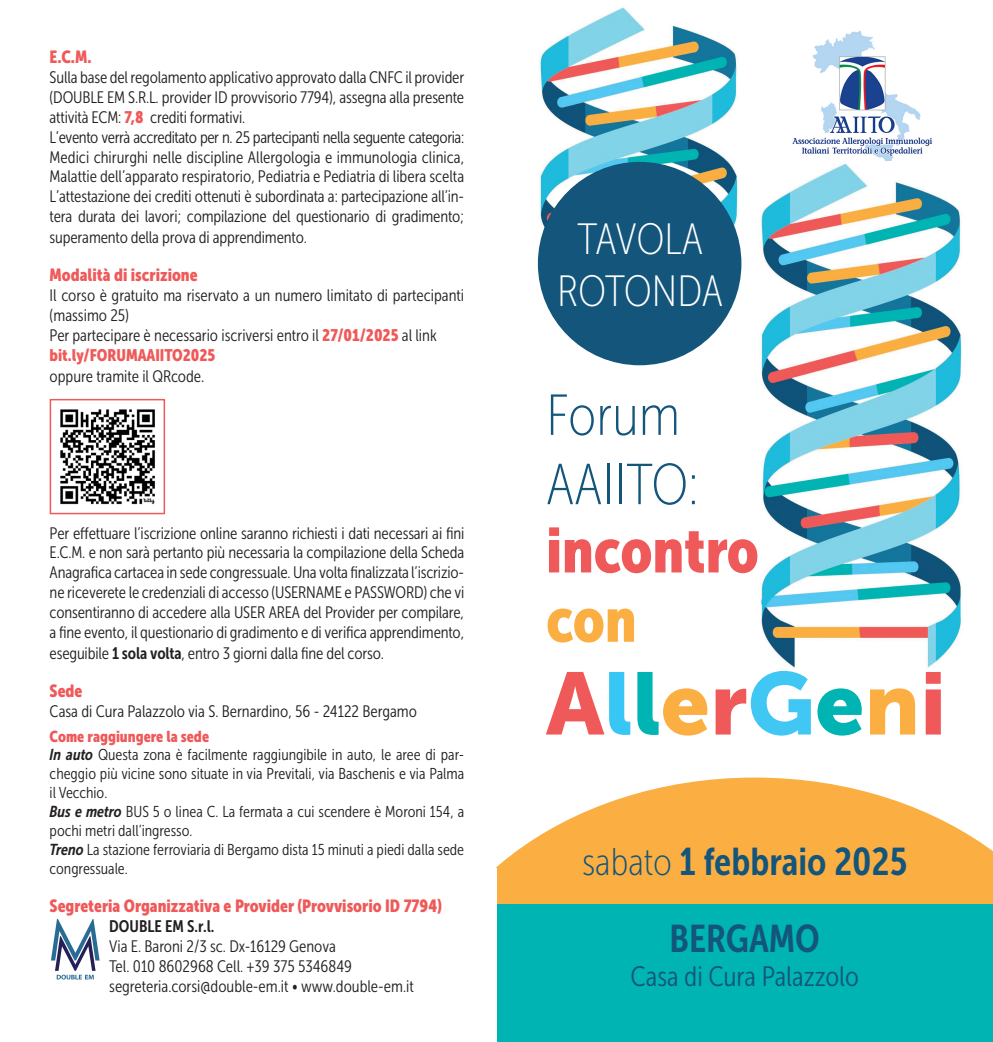
<style>
.page{position:relative;width:993px;height:1042px;background:#fff}
.page>*{position:absolute;margin:0;border:0;box-sizing:border-box;transform-origin:0 0}
.t1{font:87.5px "Museo Sans 900";color:#f05959}
.t2{font:63px "Museo Sans Cond 900";color:#f05959}
.t3{font:63px "Museo Sans Cond 900";color:#fbae42}
.t4{font:57.75px "Museo Sans Cond 100";color:#13557b}
.t5{font:43.75px "Museo Sans Cond 100";letter-spacing:-.01em;color:#fff}
.t6{font:38.5px "Museo Sans Cond 700";color:#13557b}
.t7{font:28px "Museo Sans Cond 300";color:#13557b}
.t8{font:17.5px "Museo Sans Cond 900";color:#f05959}
.t9{font:16.62px/20.1px "Museo Sans Cond 300";color:#231f20;text-align:justify}
.t10{font:16.62px "Museo Sans Cond 900";color:#f05959}
.t11{font:16.62px "Museo Sans Cond 700";color:#231f20}
.t12{font:15.75px/18.9px "Museo Sans Cond 300";color:#231f20}
.t13{font:15.75px "Museo Sans Cond 900";color:#f05959}
.s1{font-family:"Museo Sans Cond 900";color:#f05959}
.s2{font-size:17.5px}
.s3{font-family:"Museo Sans Cond 700"}
.s4{font-family:"Museo Sans Cond 700";font-style:italic}
.s5{color:#38c6f4}
.s6{color:#00b4b3}
.s7{color:#fbae42}
.s8{color:#40c7f4}
.s9{font-family:"Museo Sans Cond 100"}
</style>
<div class="page">
<img style="left:792px;top:31px;width:140px;height:130px">
<svg style="left:495px;top:777px;width:497px;height:127px;fill:#fbae42"></svg>
<div style="left:481px;top:904px;width:511px;height:138px;background:#00b4b3"></div>
<img style="left:760px;top:163px;width:202px;height:505px">
<img style="left:540px;top:7px;width:202px;height:278px">
<div style="left:537px;top:162px;width:204px;height:203px;background:#13557b;border-radius:50%"></div>
<div style="left:0;top:868px;width:496px;height:174px;background:#fff"></div>
<svg style="left:51px;top:919px;width:49px;height:61px"></svg>
<img style="left:60px;top:409px;width:95px;height:96px">
<div style="left:50px;top:399px;width:115px;height:115px;border:1px solid #f05959"></div>
<p class="t8" style="left:50px;top:47px;width:43px">E.C.M.</p>
<p class="t9" style="left:50px;top:67px;width:416px">Sulla base del regolamento applicativo approvato dalla CNFC il provider (DOUBLE EM S.R.L. provider ID provvisorio 7794), assegna alla presente attività ECM: <span class="s1">7,8</span> crediti formativi.</p>
<p class="t9" style="left:50px;top:127px;width:416px">L’evento verrà accreditato per n. 25 partecipanti nella seguente categoria:<br>Medici chirurghi nelle discipline Allergologia e immunologia clinica, Malattie dell’apparato respiratorio, Pediatria e Pediatria di libera scelta</p>
<p class="t9" style="left:50px;top:187px;width:416px">L’attestazione dei crediti ottenuti è subordinata a: partecipazione all’in&shy;tera durata dei lavori; compilazione del questionario di gradimento; superamento della prova di apprendimento.</p>
<p class="t8" style="left:50px;top:265px;width:149px">Modalità di iscrizione</p>
<p class="t9" style="left:50px;top:286px;width:416px">Il corso è gratuito ma riservato a un numero limitato di partecipanti (massimo 25)</p>
<p class="t9" style="left:50px;top:325px;width:388px">Per partecipare è necessario iscriversi entro il <span class="s1">27/01/2025</span> al link</p>
<p class="t10" style="left:50px;top:346px;width:167px">bit.ly/FORUMAAIITO2025</p>
<p class="t9" style="left:50px;top:366px;width:156px">oppure tramite il QRcode<span class="s2">.</span></p>
<p class="t9" style="left:50px;top:523px;width:416px">Per effettuare l’iscrizione online saranno richiesti i dati necessari ai fini E.C.M. e non sarà pertanto più necessaria la compilazione della Scheda Anagrafica cartacea in sede congressuale. Una volta finalizzata l’iscrizio&shy;ne riceverete le credenziali di accesso (USERNAME e PASSWORD) che vi consentiranno di accedere alla USER AREA del Provider per compilare, a fine evento, il questionario di gradimento e di verifica apprendimento, eseguibile <span class="s3">1 sola volta</span>, entro 3 giorni dalla fine del corso<span class="s2">.</span></p>
<p class="t8" style="left:50px;top:681px;width:34px">Sede</p>
<p class="t9" style="left:50px;top:701px;width:369px">Casa di Cura Palazzolo via S. Bernardino, 56 - 24122 Bergamo</p>
<p class="t13" style="left:50px;top:727px;width:161px">Come raggiungere la sede</p>
<p class="t12" style="left:50px;top:746px;width:416px;text-align:justify"><span class="s4">In auto</span> Questa zona è facilmente raggiungibile in auto, le aree di par&shy;cheggio più vicine sono situate in via Previtali, via Baschenis e via Palma il Vecchio.</p>
<p class="t12" style="left:50px;top:802px;width:416px"><span class="s4">Bus e metro</span> BUS 5 o linea C. La fermata a cui scendere è Moroni 154, a pochi metri dall’ingresso.</p>
<p class="t12" style="left:50px;top:840px;width:416px"><span class="s4">Treno</span> La stazione ferroviaria di Bergamo dista 15 minuti a piedi dalla sede congressuale.</p>
<p class="t8" style="left:50px;top:895px;width:394px">Segreteria Organizzativa e Provider (Provvisorio ID 7794)</p>
<p class="t11" style="left:109px;top:916px;width:107px">DOUBLE EM S.r.l.</p>
<p class="t9" style="left:109px;top:936px;width:228px">Via E. Baroni 2/3 sc. Dx-16129 Genova</p>
<p class="t9" style="left:109px;top:956px;width:244px">Tel. 010 8602968 Cell. +39 375 5346849</p>
<p class="t9" style="left:109px;top:976px;width:306px">segreteria.corsi@double-em.it • www.double-em.it</p>
<p class="t5" style="left:577px;top:215px;width:127px">TAVOLA</p>
<p class="t5" style="left:557px;top:268px;width:167px">ROTONDA</p>
<p class="t4" style="left:546px;top:384px;width:135px">Forum</p>
<p class="t4" style="left:546px;top:454px;width:154px">AAIITO:</p>
<p class="t2" style="left:546px;top:514px;width:214px">incontro</p>
<p class="t3" style="left:546px;top:584px;width:92px">con</p>
<p class="t1" style="left:546px;top:654px;width:401px">A<span class="s5">l</span><span class="s6">l</span><span class="s7">e</span>r<span class="s8">G</span><span class="s6">e</span><span class="s7">n</span>i</p>
<p class="t6" style="left:582px;top:840px;width:326px"><span class="s9">sabato</span> 1 febbraio 2025</p>
<p class="t6" style="left:669px;top:917px;width:152px">BERGAMO</p>
<p class="t7" style="left:630px;top:961px;width:230px">Casa di Cura Palazzolo</p>
</div>
